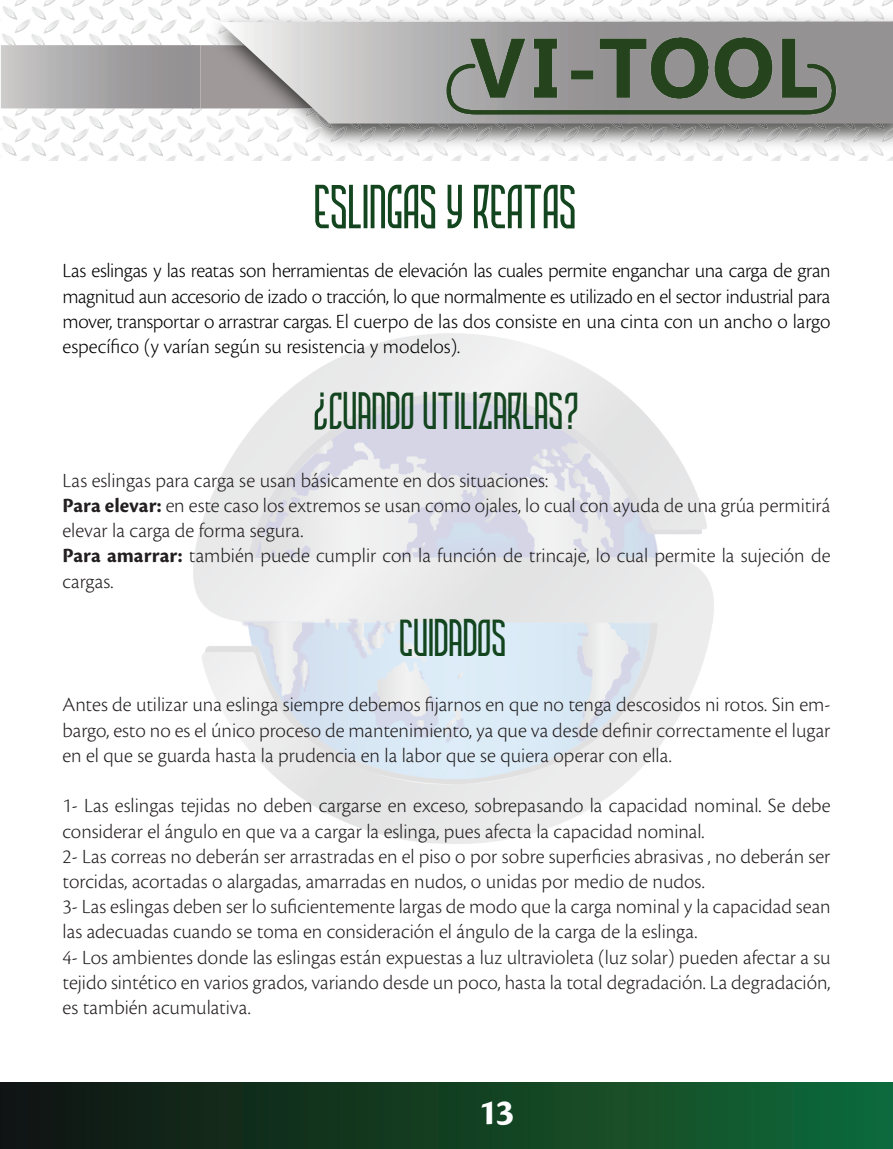
<style>
.page{position:relative;width:893px;height:1149px;background:#fff}
.page>*{position:absolute;margin:0;border:0;box-sizing:border-box;transform-origin:0 0}
.TITULO_PRODUCTO{font:58.5px "HIGHSTORIES Demo";color:#13451f}
.TITULO_PRODUCTO-2{font:49.5px "HIGHSTORIES Demo";color:#13451f}
.t1{font:37.5px "Cronos Pro Bold Capt";color:#fff}
.t2{font:300 21px/25.2px "Cronos Pro";color:#231f20}
.t3{font:300 21px/25.2px "Cronos Pro";letter-spacing:-.005em;color:#000001;text-align:justify}
.s1{font-weight:700}
</style>
<div class="page">
<img style="left:193px;top:333px;width:521px;height:511px">
<svg style="left:1px;top:0;width:892px;height:161px"></svg>
<img style="left:200px;top:45px;width:20px;height:63px">
<svg style="left:220px;top:21px;width:673px;height:102px"></svg>
<img style="left:440px;top:24px;width:402px;height:99px">
<div style="left:0;top:1082px;width:892px;height:66px;background:linear-gradient(to right,#121410,#126936)"></div>
<svg style="left:315px;top:392px;width:12px;height:37px"></svg>
<p class="TITULO_PRODUCTO" style="left:315px;top:174px;width:264px">ESLINGAS Y REATAS</p>
<p class="t3" style="left:63px;top:258px;width:769px">Las eslingas y las reatas son herramientas de elevación las cuales permite enganchar una carga de gran magnitud aun accesorio de izado o tracción, lo que normalmente es utilizado en el sector industrial para mover, transportar o arrastrar cargas. El cuerpo de las dos consiste en una cinta con un ancho o largo específico (y varían según su resistencia y modelos).</p>
<p class="TITULO_PRODUCTO-2" style="left:330px;top:383px;width:252px">CUANDO UTILIZARLAS?</p>
<p class="t2" style="left:63px;top:467px;width:487px">Las eslingas para carga se usan básicamente en dos situaciones:</p>
<p class="t2" style="left:63px;top:492px;width:769px"><span class="s1">Para elevar:</span> en este caso los extremos se usan como ojales, lo cual con ayuda de una grúa permitirá elevar la carga de forma segura.</p>
<p class="t2" style="left:63px;top:543px;width:769px"><span class="s1">Para amarrar:</span> también puede cumplir con la función de trincaje, lo cual permite la sujeción de cargas.</p>
<p class="TITULO_PRODUCTO-2" style="left:400px;top:609px;width:108px">CUIDADOS</p>
<p class="t2" style="left:63px;top:692px;width:769px;text-align:justify">Antes de utilizar una eslinga siempre debemos fijarnos en que no tenga descosidos ni rotos. Sin em&shy;bargo, esto no es el único proceso de mantenimiento, ya que va desde definir correctamente el lugar en el que se guarda hasta la prudencia en la labor que se quiera operar con ella.</p>
<p class="t2" style="left:63px;top:792px;width:769px">1- Las eslingas tejidas no deben cargarse en exceso, sobrepasando la capacidad nominal. Se debe considerar el ángulo en que va a cargar la eslinga, pues afecta la capacidad nominal.</p>
<p class="t2" style="left:63px;top:843px;width:769px">2- Las correas no deberán ser arrastradas en el piso o por sobre superficies abrasivas , no deberán ser torcidas, acortadas o alargadas, amarradas en nudos, o unidas por medio de nudos.</p>
<p class="t2" style="left:63px;top:893px;width:770px">3- Las eslingas deben ser lo suficientemente largas de modo que la carga nominal y la capacidad sean las adecuadas cuando se toma en consideración el ángulo de la carga de la eslinga.</p>
<p class="t2" style="left:63px;top:944px;width:769px;text-align:justify">4- Los ambientes donde las eslingas están expuestas a luz ultravioleta (luz solar) pueden afectar a su tejido sintético en varios grados, variando desde un poco, hasta la total degradación. La degradación, es también acumulativa.</p>
<h3 class="t1" style="left:478px;top:1090px;width:38px">13</h3>
</div>
